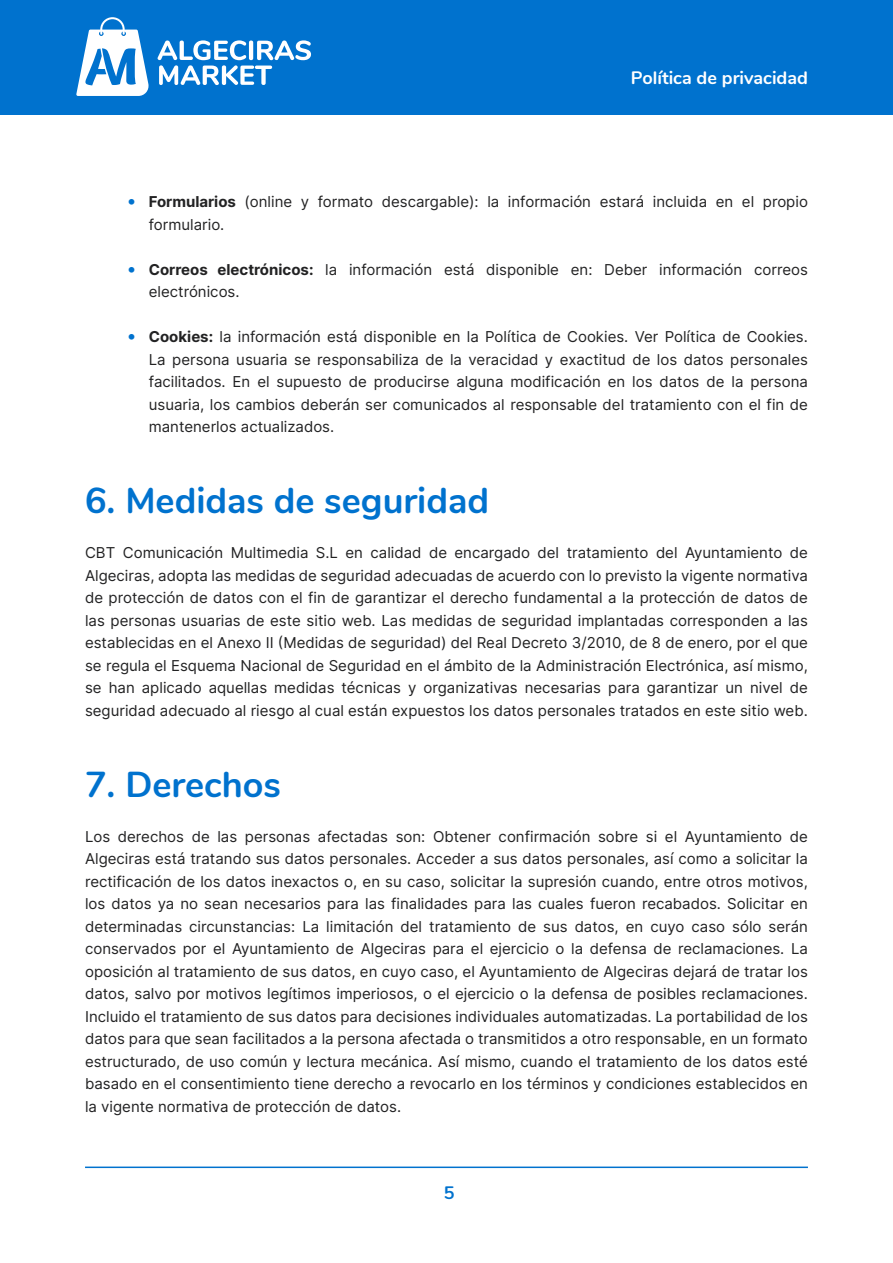
<style>
.page{position:relative;width:893px;height:1263px;background:#fff}
.page>*{position:absolute;margin:0;border:0;box-sizing:border-box;transform-origin:0 0}
.t1{font:700 36px "Nunito";color:#0072ce}
.t2{font:700 18px "Nunito";color:#fff}
.t3{font:700 18px "Nunito";color:#0072ce}
.t4{font:15px/22.5px "Inter";color:#222223;text-align:justify}
.s1{font-weight:700;font-size:18px;color:#0072ce}
.s2{font-weight:700}
</style>
<div class="page">
<div style="left:0;top:0;width:893px;height:115px;background:#0072ce"></div>
<svg style="left:158px;top:40px;width:153px;height:45px"></svg>
<svg style="left:76px;top:17px;width:73px;height:79px"></svg>
<hr style="left:85px;top:1166px;width:723px;height:2px;background:#0072ce">
<p class="t2" style="left:631px;top:65px;width:178px">Política de privacidad</p>
<p class="t4" style="left:149px;top:190px;width:661px;text-indent:-21px"><span class="s1">•</span> <span class="s2">Formularios</span> (online y formato descargable): la información estará incluida en el propio formulario.</p>
<p class="t4" style="left:149px;top:258px;width:661px;text-indent:-21px"><span class="s1">•</span> <span class="s2">Correos electrónicos:</span> la información está disponible en: Deber información correos electrónicos.</p>
<p class="t4" style="left:149px;top:325px;width:661px;text-indent:-21px"><span class="s1">•</span> <span class="s2">Cookies:</span> la información está disponible en la Política de Cookies. Ver Política de Cookies.<br>La persona usuaria se responsabiliza de la veracidad y exactitud de los datos personales facilitados. En el supuesto de producirse alguna modificación en los datos de la persona usuaria, los cambios deberán ser comunicados al responsable del tratamiento con el fin de mantenerlos actualizados.</p>
<h1 class="t1" style="left:85px;top:474px;width:406px">6. Medidas de seguridad</h1>
<p class="t4" style="left:85px;top:541px;width:724px">CBT Comunicación Multimedia S.L en calidad de encargado del tratamiento del Ayuntamiento de Algeciras, adopta las medidas de seguridad adecuadas de acuerdo con lo previsto la vigente normativa de protección de datos con el fin de garantizar el derecho fundamental a la protección de datos de las personas usuarias de este sitio web. Las medidas de seguridad implantadas corresponden a las establecidas en el Anexo II (Medidas de seguridad) del Real Decreto 3/2010, de 8 de enero, por el que se regula el Esquema Nacional de Seguridad en el ámbito de la Administración Electrónica, así mismo, se han aplicado aquellas medidas técnicas y organizativas necesarias para garantizar un nivel de seguridad adecuado al riesgo al cual están expuestos los datos personales tratados en este sitio web.</p>
<h1 class="t1" style="left:85px;top:758px;width:197px">7. Derechos</h1>
<p class="t4" style="left:85px;top:825px;width:724px">Los derechos de las personas afectadas son: Obtener confirmación sobre si el Ayuntamiento de Algeciras está tratando sus datos personales. Acceder a sus datos personales, así como a solicitar la rectificación de los datos inexactos o, en su caso, solicitar la supresión cuando, entre otros motivos, los datos ya no sean necesarios para las finalidades para las cuales fueron recabados. Solicitar en determinadas circunstancias: La limitación del tratamiento de sus datos, en cuyo caso sólo serán conservados por el Ayuntamiento de Algeciras para el ejercicio o la defensa de reclamaciones. La oposición al tratamiento de sus datos, en cuyo caso, el Ayuntamiento de Algeciras dejará de tratar los datos, salvo por motivos legítimos imperiosos, o el ejercicio o la defensa de posibles reclamaciones.<br>Incluido el tratamiento de sus datos para decisiones individuales automatizadas. La portabilidad de los datos para que sean facilitados a la persona afectada o transmitidos a otro responsable, en un formato estructurado, de uso común y lectura mecánica. Así mismo, cuando el tratamiento de los datos esté basado en el consentimiento tiene derecho a revocarlo en los términos y condiciones establecidos en la vigente normativa de protección de datos.</p>
<p class="t3" style="left:444px;top:1180px;width:12px">5</p>
</div>
